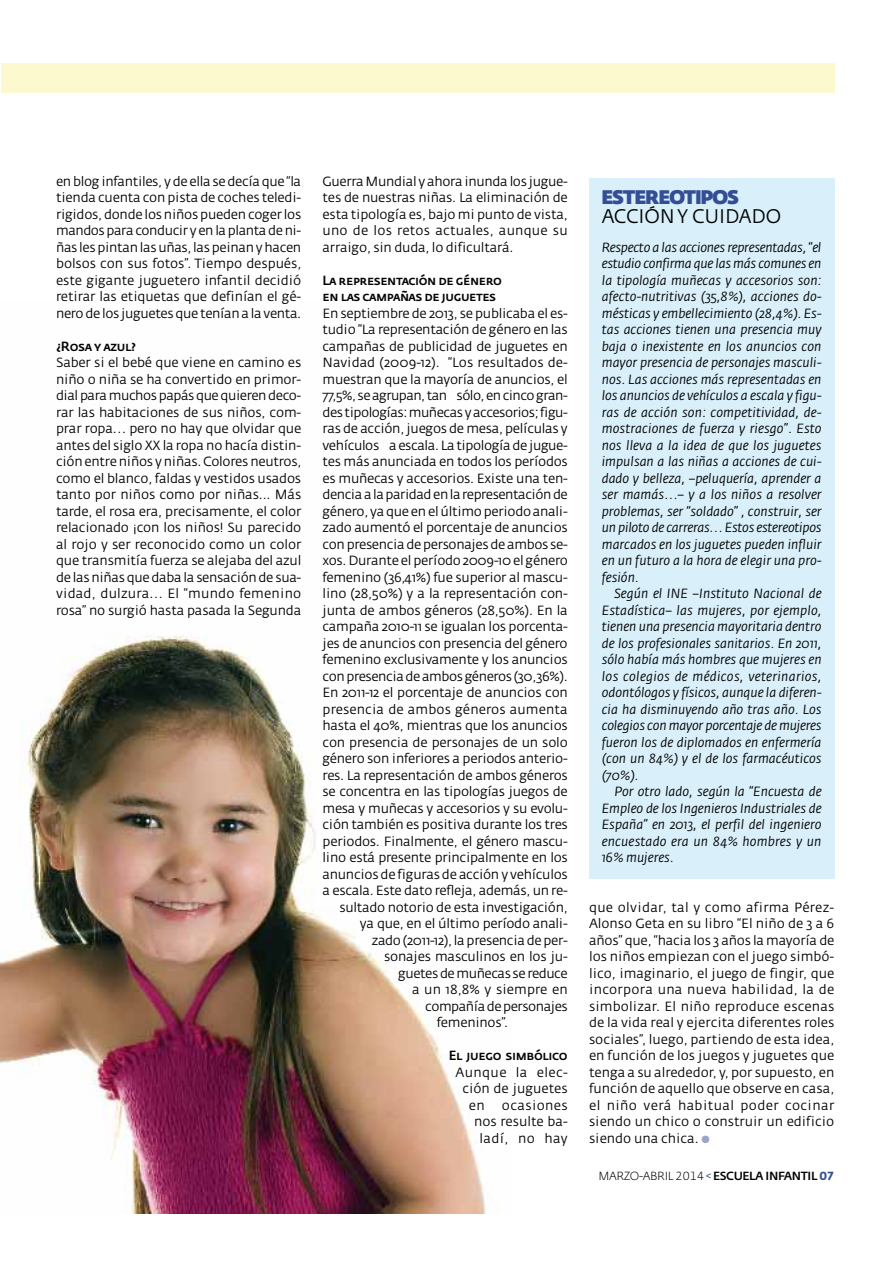
<style>
.page{position:relative;width:893px;height:1263px;background:#fff}
.page>*{position:absolute;margin:0;border:0;box-sizing:border-box;transform-origin:0 0}
.t1{font:19.5px "Fedra Sans Alt";color:#010202}
.t2{font:800 19.5px "Fedra Sans Display";letter-spacing:-.03em;color:#344e95}
.t3{font:13.2px/16.5px "Fedra Sans Alt";letter-spacing:-.02em;color:#010202;text-align:justify}
.t4{font:italic 13.2px/16.5px "Fedra Sans Alt";color:#010202;text-align:justify}
.t5{font:13.2px/16.5px "Fedra Sans Alt Medium SC";letter-spacing:-.035em;color:#010202}
.t6{font:13.2px "Fedra Sans Alt";letter-spacing:-.04em;color:#010202}
.t7{font:13.2px "Fedra Sans Alt";color:#010202}
.t8{font:13.2px "Fedra Sans Alt";letter-spacing:.005em;color:#010202}
.t9{font:13.2px/16.5px "Fedra Sans Alt";letter-spacing:.03em;color:#010202;text-align:right}
.t10{font:11.7px "Fedra Sans Alt Light TF";letter-spacing:-.035em;color:#010202}
.s1{color:#99a6c9}
.s2{font-family:"Fedra Sans Alt Book TF";color:#344e95}
.s3{font-family:"Fedra Sans Alt Medium TF"}
.s4{font-family:"Fedra Sans Alt Bold TF";color:#344e95}
</style>
<div class="page">
<img style="left:1px;top:635px;width:485px;height:579px">
<div style="left:1px;top:64px;width:833px;height:29px;background:#fdf9ce"></div>
<div style="left:589px;top:179px;width:245px;height:700px;background:#d9eff9"></div>
<p class="t3" style="left:56px;top:174px;width:247px">en blog infantiles, y de ella se decía que “la tienda cuenta con pista de coches teledi&shy;rigidos, donde los niños pueden coger los mandos para conducir y en la planta de ni&shy;ñas les pintan las uñas, las peinan y hacen bolsos con sus fotos”. Tiempo después, este gigante juguetero infantil decidió retirar las etiquetas que definían el gé&shy;nero de los juguetes que tenían a la venta.</p>
<p class="t5" style="left:56px;top:338px;width:82px">¿Rosa y azul?</p>
<p class="t3" style="left:56px;top:355px;width:247px">Saber si el bebé que viene en camino es niño o niña se ha convertido en primor&shy;dial para muchos papás que quieren deco&shy;rar las habitaciones de sus niños, com&shy;prar ropa… pero no hay que olvidar que antes del siglo XX la ropa no hacía distin&shy;ción entre niños y niñas. Colores neutros, como el blanco, faldas y vestidos usados tanto por niños como por niñas... Más tarde, el rosa era, precisamente, el color relacionado ¡con los niños! Su parecido al rojo y ser reconocido como un color que transmitía fuerza se alejaba del azul de las niñas que daba la sensación de sua&shy;vidad, dulzura… El “mundo femenino rosa” no surgió hasta pasada la Segunda</p>
<p class="t3" style="left:322px;top:174px;width:247px">Guerra Mundial y ahora inunda los jugue&shy;tes de nuestras niñas. La eliminación de esta tipología es, bajo mi punto de vista, uno de los retos actuales, aunque su arraigo, sin duda, lo dificultará.</p>
<p class="t5" style="left:322px;top:272px;width:181px">La representación de género en las campañas de juguetes</p>
<p class="t3" style="left:322px;top:306px;width:247px">En septiembre de 2013, se publicaba el es-</p>
<p class="t3" style="left:322px;top:322px;width:247px">tudio “La representación de género en las</p>
<p class="t3" style="left:322px;top:339px;width:247px">campañas de publicidad de juguetes en</p>
<p class="t7" style="left:322px;top:357px;width:247px">Navidad (2009-12). “Los resultados de-</p>
<p class="t3" style="left:322px;top:372px;width:247px">muestran que la mayoría de anuncios, el</p>
<p class="t6" style="left:322px;top:390px;width:247px">77,5%, se agrupan, tan sólo, en cinco gran-</p>
<p class="t6" style="left:322px;top:406px;width:247px">des tipologías: muñecas y accesorios; figu-</p>
<p class="t3" style="left:322px;top:421px;width:247px">ras de acción, juegos de mesa, películas y</p>
<p class="t3" style="left:322px;top:438px;width:247px">vehículos a escala. La tipología de jugue-</p>
<p class="t3" style="left:322px;top:454px;width:247px">tes más anunciada en todos los períodos</p>
<p class="t3" style="left:322px;top:471px;width:247px">es muñecas y accesorios. Existe una ten-</p>
<p class="t3" style="left:322px;top:487px;width:247px">dencia a la paridad en la representación de</p>
<p class="t3" style="left:322px;top:504px;width:247px">género, ya que en el último periodo anali-</p>
<p class="t3" style="left:322px;top:520px;width:247px">zado aumentó el porcentaje de anuncios</p>
<p class="t3" style="left:322px;top:537px;width:247px">con presencia de personajes de ambos se-</p>
<p class="t3" style="left:322px;top:553px;width:247px">xos. Durante el período 2009-10 el género</p>
<p class="t3" style="left:322px;top:570px;width:247px">femenino (36,41%) fue superior al mascu-</p>
<p class="t3" style="left:322px;top:586px;width:247px">lino (28,50%) y a la representación con-</p>
<p class="t3" style="left:322px;top:603px;width:247px">junta de ambos géneros (28,50%). En la</p>
<p class="t3" style="left:322px;top:619px;width:247px">campaña 2010-11 se igualan los porcenta-</p>
<p class="t3" style="left:322px;top:636px;width:247px">jes de anuncios con presencia del género</p>
<p class="t3" style="left:322px;top:652px;width:247px">femenino exclusivamente y los anuncios</p>
<p class="t3" style="left:322px;top:669px;width:247px">con presencia de ambos géneros (30,36%).</p>
<p class="t3" style="left:322px;top:685px;width:247px">En 2011-12 el porcentaje de anuncios con</p>
<p class="t8" style="left:322px;top:703px;width:247px">presencia de ambos géneros aumenta</p>
<p class="t3" style="left:322px;top:718px;width:247px">hasta el 40%, mientras que los anuncios</p>
<p class="t3" style="left:322px;top:735px;width:247px">con presencia de personajes de un solo</p>
<p class="t3" style="left:322px;top:751px;width:247px">género son inferiores a periodos anterio-</p>
<p class="t3" style="left:322px;top:768px;width:247px">res. La representación de ambos géneros</p>
<p class="t3" style="left:322px;top:784px;width:247px">se concentra en las tipologías juegos de</p>
<p class="t3" style="left:322px;top:801px;width:247px">mesa y muñecas y accesorios y su evolu-</p>
<p class="t3" style="left:322px;top:817px;width:247px">ción también es positiva durante los tres</p>
<p class="t3" style="left:322px;top:834px;width:247px">periodos. Finalmente, el género mascu-</p>
<p class="t3" style="left:322px;top:850px;width:247px">lino está presente principalmente en los</p>
<p class="t3" style="left:322px;top:867px;width:247px">anuncios de figuras de acción y vehículos</p>
<p class="t3" style="left:322px;top:883px;width:247px">a escala. Este dato refleja, además, un re-</p>
<p class="t3" style="left:339px;top:900px;width:230px">sultado notorio de esta investigación,</p>
<p class="t3" style="left:360px;top:916px;width:209px">ya que, en el último período anali-</p>
<p class="t3" style="left:372px;top:933px;width:197px">zado (2011-12), la presencia de per-</p>
<p class="t3" style="left:384px;top:949px;width:185px">sonajes masculinos en los ju-</p>
<p class="t3" style="left:398px;top:966px;width:171px">guetes de muñecas se reduce</p>
<p class="t8" style="left:412px;top:984px;width:157px">a un 18,8% y siempre en</p>
<p class="t3" style="left:425px;top:999px;width:144px">compañía de personajes</p>
<p class="t3" style="left:437px;top:1015px;width:73px">femeninos”.</p>
<p class="t5" style="left:449px;top:1047px;width:121px">El juego simbólico</p>
<p class="t9" style="left:456px;top:1065px;width:114px">Aunque la elec-</p>
<p class="t7" style="left:462px;top:1083px;width:107px">ción de juguetes</p>
<p class="t3" style="left:469px;top:1098px;width:17px">en</p>
<p class="t9" style="left:474px;top:1098px;width:95px">ocasiones<br>nos resulte ba&shy;ladí, no hay</p>
<h1 class="t2" style="left:602px;top:186px;width:138px">ESTEREOTIPOS</h1>
<h1 class="t1" style="left:602px;top:208px;width:181px">ACCIÓN Y CUIDADO</h1>
<p class="t4" style="left:602px;top:240px;width:221px">Respecto a las acciones representadas, “el estudio confirma que las más comunes en la tipología muñecas y accesorios son: afecto-nutritivas (35,8%), acciones do&shy;mésticas y embellecimiento (28,4%). Es&shy;tas acciones tienen una presencia muy baja o inexistente en los anuncios con mayor presencia de personajes masculi&shy;nos. Las acciones más representadas en los anuncios de vehículos a escala y figu&shy;ras de acción son: competitividad, de&shy;mostraciones de fuerza y riesgo”. Esto nos lleva a la idea de que los juguetes impulsan a las niñas a acciones de cui&shy;dado y belleza, –peluquería, aprender a ser mamás…– y a los niños a resolver problemas, ser “soldado” , construir, ser un piloto de carreras… Estos estereotipos marcados en los juguetes pueden influir en un futuro a la hora de elegir una pro&shy;fesión.</p>
<p class="t4" style="left:602px;top:586px;width:221px;text-indent:13px">Según el INE –Instituto Nacional de Estadística– las mujeres, por ejemplo, tienen una presencia mayoritaria dentro de los profesionales sanitarios. En 2011, sólo había más hombres que mujeres en los colegios de médicos, veterinarios, odontólogos y físicos, aunque la diferen&shy;cia ha disminuyendo año tras año. Los colegios con mayor porcentaje de mujeres fueron los de diplomados en enfermería (con un 84%) y el de los farmacéuticos (70%).</p>
<p class="t4" style="left:602px;top:784px;width:221px;text-indent:13px">Por otro lado, según la “Encuesta de Empleo de los Ingenieros Industriales de España” en 2013, el perfil del ingeniero encuestado era un 84% hombres y un 16% mujeres.</p>
<p class="t3" style="left:589px;top:900px;width:247px">que olvidar, tal y como afirma Pérez-Alonso Geta en su libro “El niño de 3 a 6 años” que, “hacia los 3 años la mayoría de los niños empiezan con el juego simbó&shy;lico, imaginario, el juego de fingir, que incorpora una nueva habilidad, la de simbolizar. El niño reproduce escenas de la vida real y ejercita diferentes roles sociales”, luego, partiendo de esta idea, en función de los juegos y juguetes que tenga a su alrededor, y, por supuesto, en función de aquello que observe en casa, el niño verá habitual poder cocinar siendo un chico o construir un edificio siendo una chica. <span class="s1">●</span></p>
<p class="t10" style="left:598px;top:1172px;width:237px">MARZO-ABRIL 2014 <span class="s2">&lt;</span> <span class="s3">ESCUELA INFANTIL</span> <span class="s4">07</span></p>
</div>
